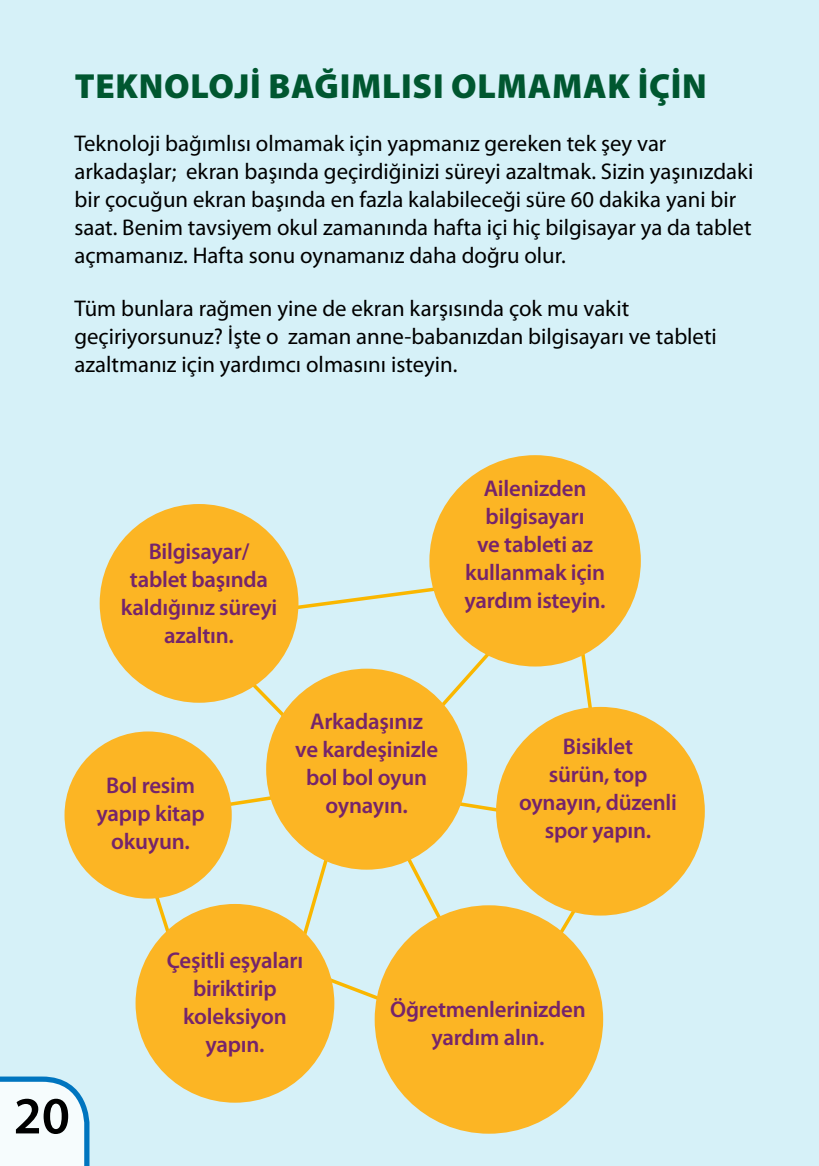
<style>
.page{position:relative;width:819px;height:1166px;background:#d6f1f8}
.page>*{position:absolute;margin:0;border:0;box-sizing:border-box;transform-origin:0 0}
.t1{font:600 52.5px "Myriad Pro";color:#000}
.t2{font:900 35px "Myriad Pro";letter-spacing:.02em;color:#005730}
.t3{font:22.75px/28px "Myriad Pro";color:#000}
.t4{font:600 22.75px/28px "Myriad Pro";letter-spacing:-.01em;color:#75246b;text-align:center}
</style>
<div class="page">
<svg style="left:0;top:1076px;width:89px;height:90px;background:#dbedf6"></svg>
<svg style="left:294px;top:576px;width:154px;height:45px"></svg>
<svg style="left:136px;top:628px;width:472px;height:417px"></svg>
<div style="left:100px;top:504px;width:198px;height:199px;background:#fcb524;border-radius:50%"></div>
<div style="left:135px;top:904px;width:199px;height:198px;background:#fcb524;border-radius:50%"></div>
<div style="left:496px;top:707px;width:208px;height:208px;background:#fcb524;border-radius:50%"></div>
<div style="left:429px;top:455px;width:211px;height:211px;background:#fcb524;border-radius:50%"></div>
<div style="left:266px;top:669px;width:201px;height:200px;background:#fcb524;border-radius:50%"></div>
<div style="left:64px;top:731px;width:168px;height:167px;background:#fcb524;border-radius:50%"></div>
<div style="left:374px;top:905px;width:229px;height:228px;background:#fcb524;border-radius:50%"></div>
<h2 class="t2" style="left:75px;top:67px;width:633px">TEKNOLOJİ BAĞIMLISI OLMAMAK İÇİN</h2>
<p class="t3" style="left:74px;top:129px;width:680px">Teknoloji bağımlısı olmamak için yapmanız gereken tek şey var arkadaşlar; ekran başında geçirdiğinizi süreyi azaltmak. Sizin yaşınızdaki bir çocuğun ekran başında en fazla kalabileceği süre 60 dakika yani bir saat. Benim tavsiyem okul zamanında hafta içi hiç bilgisayar ya da tablet açmamanız. Hafta sonu oynamanız daha doğru olur.</p>
<p class="t3" style="left:74px;top:294px;width:644px">Tüm bunlara rağmen yine de ekran karşısında çok mu vakit geçiriyorsunuz? İşte o zaman anne-babanızdan bilgisayarı ve tableti azaltmanız için yardımcı olmasını isteyin.</p>
<p class="t4" style="left:121px;top:536px;width:158px">Bilgisayar/ tablet başında kaldığınız süreyi azaltın.</p>
<p class="t4" style="left:464px;top:473px;width:142px">Ailenizden bilgisayarı<br>ve tableti az kullanmak için yardım isteyin.</p>
<p class="t4" style="left:96px;top:771px;width:110px">Bol resim yapıp kitap okuyun.</p>
<p class="t4" style="left:295px;top:707px;width:144px">Arkadaşınız<br>ve kardeşinizle bol bol oyun oynayın.</p>
<p class="t4" style="left:519px;top:732px;width:159px">Bisiklet<br>sürün, top oynayın, düzenli spor yapın.</p>
<h1 class="t1" style="left:14px;top:1082px;width:58px">20</h1>
<p class="t4" style="left:167px;top:946px;width:138px">Çeşitli eşyaları biriktirip koleksiyon yapın.</p>
<p class="t4" style="left:390px;top:994px;width:197px">Öğretmenlerinizden yardım alın.</p>
</div>
